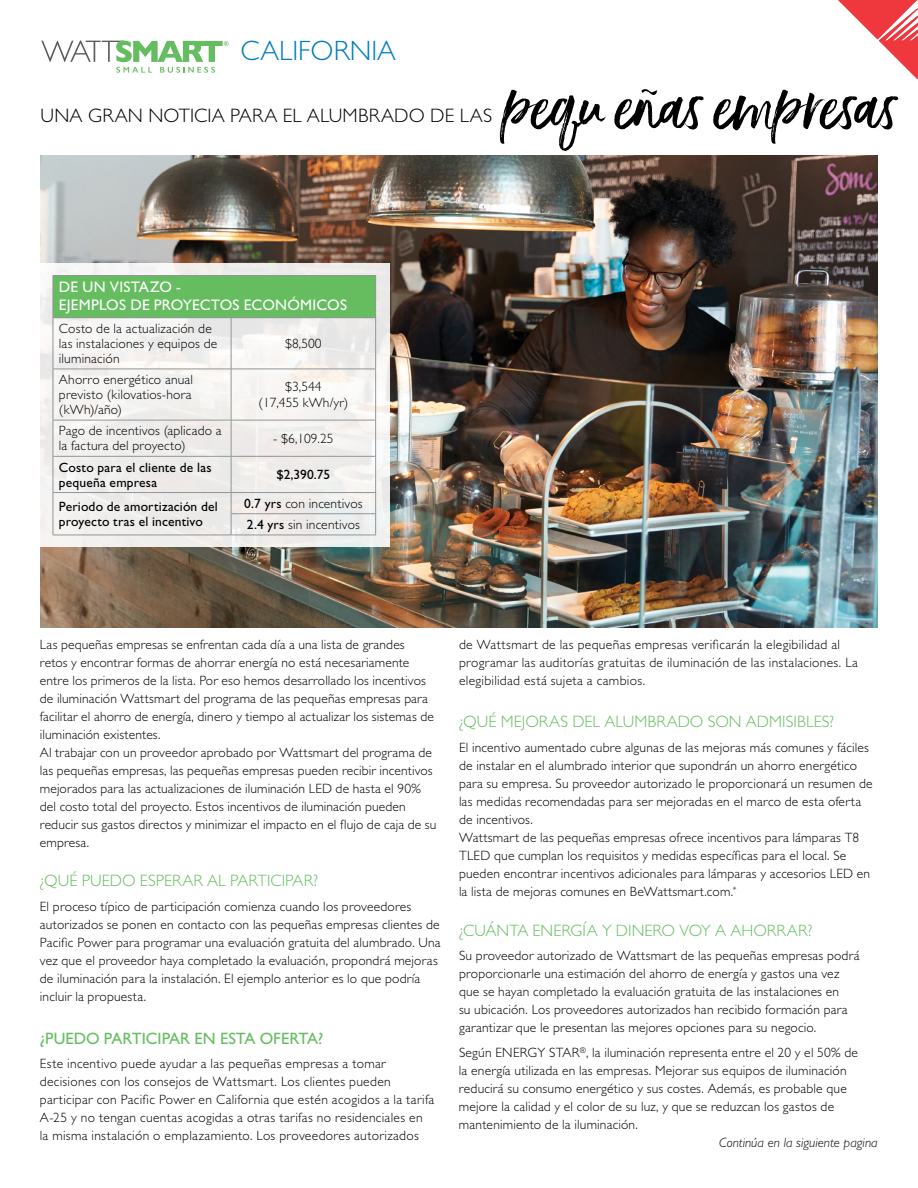
<style>
.page{position:relative;width:918px;height:1188px;background:#fff}
.page>*{position:absolute;margin:0;border:0;box-sizing:border-box;transform-origin:0 0}
.t1{font:65.4px "Ernestand Emily";color:#000}
.t2{font:300 28.05px "Gill Sans Std";color:#007cc3}
.t3{font:300 19.5px "Gill Sans Std";letter-spacing:.01em;color:#000}
.t4{font:300 16.5px "Gill Sans Std";letter-spacing:.005em;color:#65bd60}
.t5{font:16.5px "Gill Sans Std";color:#65bd60}
.t6{font:15.3px/18.5px "Gill Sans Std";letter-spacing:.01em;color:#fff}
.t7{font:300 13.5px/18px "Gill Sans Std";letter-spacing:.015em;color:#000}
.t8{font:13.5px/15px "Gill Sans Std";letter-spacing:.015em;color:#000}
.t9{font:italic 300 13.5px "Gill Sans Std";color:#000}
.s1{font-weight:400}
</style>
<div class="page">
<svg style="left:838px;top:0;width:80px;height:80px"></svg>
<svg style="left:41px;top:40px;width:188px;height:33px"></svg>
<img style="left:40px;top:155px;width:838px;height:472px">
<svg style="left:40px;top:263px;width:350px;height:283px;fill:#f1efed"></svg>
<div style="left:53px;top:276px;width:323px;height:42px;background:#65bd60"></div>
<svg style="left:53px;top:493px;width:1px;height:42px"></svg>
<hr style="left:53px;top:535px;width:178px;height:1px;background:#939598">
<hr style="left:53px;top:369px;width:1px;height:51px;background:#939598">
<hr style="left:53px;top:275px;width:178px;height:1px;background:#939598">
<hr style="left:53px;top:276px;width:1px;height:42px;background:#939598">
<hr style="left:231px;top:275px;width:145px;height:1px;background:#939598">
<hr style="left:375px;top:276px;width:1px;height:42px;background:#939598">
<hr style="left:53px;top:317px;width:178px;height:1px;background:#939598">
<hr style="left:53px;top:318px;width:1px;height:51px;background:#939598">
<hr style="left:53px;top:369px;width:178px;height:1px;background:#939598">
<hr style="left:231px;top:369px;width:145px;height:1px;background:#939598">
<hr style="left:231px;top:317px;width:145px;height:1px;background:#939598">
<hr style="left:231px;top:318px;width:1px;height:51px;background:#939598">
<hr style="left:375px;top:318px;width:1px;height:51px;background:#939598">
<hr style="left:231px;top:369px;width:1px;height:51px;background:#939598">
<hr style="left:375px;top:369px;width:1px;height:51px;background:#939598">
<hr style="left:231px;top:420px;width:1px;height:36px;background:#939598">
<hr style="left:231px;top:457px;width:1px;height:35px;background:#939598">
<hr style="left:231px;top:513px;width:145px;height:1px;background:#939598">
<svg style="left:231px;top:493px;width:1px;height:42px"></svg>
<svg style="left:375px;top:493px;width:1px;height:42px"></svg>
<hr style="left:231px;top:535px;width:145px;height:1px;background:#939598">
<hr style="left:53px;top:420px;width:178px;height:1px;background:#939598">
<hr style="left:53px;top:420px;width:1px;height:36px;background:#939598">
<hr style="left:231px;top:420px;width:145px;height:1px;background:#939598">
<hr style="left:375px;top:420px;width:1px;height:36px;background:#939598">
<hr style="left:53px;top:456px;width:178px;height:1px;background:#939598">
<hr style="left:53px;top:457px;width:1px;height:35px;background:#939598">
<hr style="left:231px;top:456px;width:145px;height:1px;background:#939598">
<hr style="left:375px;top:457px;width:1px;height:35px;background:#939598">
<hr style="left:53px;top:492px;width:178px;height:1px;background:#939598">
<hr style="left:231px;top:492px;width:145px;height:1px;background:#939598">
<h2 class="t2" style="left:240px;top:34px;width:157px">CALIFORNIA</h2>
<h3 class="t3" style="left:40px;top:104px;width:453px">UNA GRAN NOTICIA PARA EL ALUMBRADO DE LAS</h3>
<h1 class="t1" style="left:503px;top:64px;width:396px">pequ eñas empresas</h1>
<p class="t6" style="left:59px;top:278px;width:290px">DE UN VISTAZO -<br>EJEMPLOS DE PROYECTOS ECONÓMICOS</p>
<p class="t7" style="left:59px;top:321px;width:160px;line-height:15px">Costo de la actualización de las instalaciones y equipos de iluminación</p>
<p class="t7" style="left:285px;top:335px;width:38px">$8,500</p>
<p class="t7" style="left:59px;top:372px;width:136px;line-height:15px">Ahorro energético anual previsto (kilovatios-hora (kWh)/año)</p>
<p class="t7" style="left:259px;top:379px;width:91px;line-height:16.2px;text-align:center">$3,544<br>(17,455 kWh/yr)</p>
<p class="t7" style="left:59px;top:423px;width:164px;line-height:15px">Pago de incentivos (aplicado a la factura del proyecto)</p>
<p class="t7" style="left:273px;top:429px;width:62px">- $6,109.25</p>
<p class="t8" style="left:59px;top:460px;width:154px">Costo para el cliente de las pequeña empresa</p>
<p class="t8" style="left:277px;top:467px;width:55px">$2,390.75</p>
<p class="t8" style="left:59px;top:499px;width:160px">Periodo de amortización del proyecto tras el incentivo</p>
<p class="t7" style="left:244px;top:493px;width:120px;line-height:21.1px"><span class="s1">0.7 yrs</span> con incentivos<br><span class="s1">2.4 yrs</span> sin incentivos</p>
<p class="t7" style="left:40px;top:635px;width:398px">Las pequeñas empresas se enfrentan cada día a una lista de grandes<br>retos y encontrar formas de ahorrar energía no está necesariamente entre los primeros de la lista. Por eso hemos desarrollado los incentivos de iluminación Wattsmart del programa de las pequeñas empresas para facilitar el ahorro de energía, dinero y tiempo al actualizar los sistemas de iluminación existentes.<br>Al trabajar con un proveedor aprobado por Wattsmart del programa de las pequeñas empresas, las pequeñas empresas pueden recibir incentivos mejorados para las actualizaciones de iluminación LED de hasta el 90% del costo total del proyecto. Estos incentivos de iluminación pueden reducir sus gastos directos y minimizar el impacto en el flujo de caja de su empresa.</p>
<p class="t4" style="left:40px;top:871px;width:280px">¿QUÉ PUEDO ESPERAR AL PARTICIPAR?</p>
<p class="t7" style="left:40px;top:898px;width:402px">El proceso típico de participación comienza cuando los proveedores autorizados se ponen en contacto con las pequeñas empresas clientes de Pacific Power para programar una evaluación gratuita del alumbrado. Una vez que el proveedor haya completado la evaluación, propondrá mejoras de iluminación para la instalación. El ejemplo anterior es lo que podría incluir la propuesta.</p>
<p class="t5" style="left:40px;top:1029px;width:285px">¿PUEDO PARTICIPAR EN ESTA OFERTA?</p>
<p class="t7" style="left:40px;top:1055px;width:396px">Este incentivo puede ayudar a las pequeñas empresas a tomar decisiones con los consejos de Wattsmart. Los clientes pueden participar con Pacific Power en California que estén acogidos a la tarifa A-25 y no tengan cuentas acogidas a otras tarifas no residenciales en la misma instalación o emplazamiento. Los proveedores autorizados</p>
<p class="t7" style="left:459px;top:635px;width:401px">de Wattsmart de las pequeñas empresas verificarán la elegibilidad al programar las auditorías gratuitas de iluminación de las instalaciones. La elegibilidad está sujeta a cambios.</p>
<p class="t4" style="left:459px;top:713px;width:377px">¿QUÉ MEJORAS DEL ALUMBRADO SON ADMISIBLES?</p>
<p class="t7" style="left:459px;top:739px;width:415px">El incentivo aumentado cubre algunas de las mejoras más comunes y fáciles de instalar en el alumbrado interior que supondrán un ahorro energético para su empresa. Su proveedor autorizado le proporcionará un resumen de las medidas recomendadas para ser mejoradas en el marco de esta oferta de incentivos.<br>Wattsmart de las pequeñas empresas ofrece incentivos para lámparas T8<br>TLED que cumplan los requisitos y medidas específicas para el local. Se pueden encontrar incentivos adicionales para lámparas y accesorios LED en la lista de mejoras comunes en BeWattsmart.com.<sup>*</sup></p>
<p class="t4" style="left:459px;top:921px;width:355px">¿CUÁNTA ENERGÍA Y DINERO VOY A AHORRAR?</p>
<p class="t7" style="left:459px;top:947px;width:402px">Su proveedor autorizado de Wattsmart de las pequeñas empresas podrá proporcionarle una estimación del ahorro de energía y gastos una vez que se hayan completado la evaluación gratuita de las instalaciones en<br>su ubicación. Los proveedores autorizados han recibido formación para garantizar que le presentan las mejores opciones para su negocio.</p>
<p class="t7" style="left:459px;top:1044px;width:401px">Según ENERGY STAR<sup>®</sup>, la iluminación representa entre el 20 y el 50% de la energía utilizada en las empresas. Mejorar sus equipos de iluminación reducirá su consumo energético y sus costes. Además, es probable que mejore la calidad y el color de su luz, y que se reduzcan los gastos de mantenimiento de la iluminación.</p>
<p class="t9" style="left:719px;top:1135px;width:160px">Continúa en la siguiente pagina</p>
</div>
